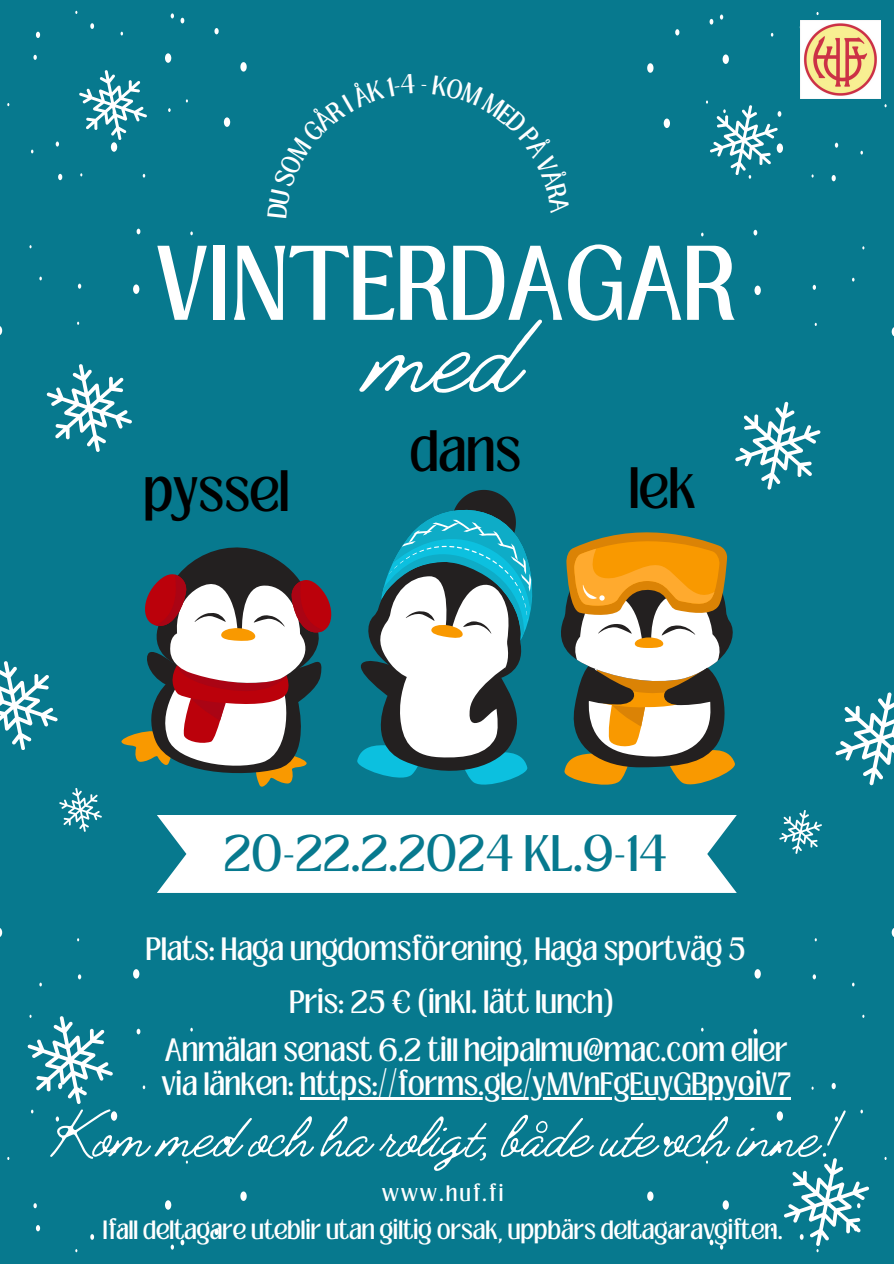
<style>
.page{position:relative;width:894px;height:1264px;background:#fff}
.page>*{position:absolute;margin:0;border:0;box-sizing:border-box;transform-origin:0 0}
.t1{font:300 129.75px "Jimmy Script";color:#fff}
.t2{font:81.15px "Loubag";color:#fff}
.t3{font:300 69.15px "Jimmy Script";color:#fff}
.t4{font:44.7px "Loubag";color:#000}
.t5{font:39.3px "Loubag";color:#07798e}
.t6{font:24.75px/47.8px "Loubag";color:#fff}
.t7{font:20.25px "Loubag";color:#fff}
.t8{font:17.1px "Loubag";letter-spacing:.15em;color:#fff}
</style>
<div class="page">
<div style="left:0;top:0;width:893px;height:1263px;background:#07798e"></div>
<svg style="left:561px;top:532px;width:174px;height:253px"></svg>
<svg style="left:121px;top:547px;width:211px;height:240px"></svg>
<svg style="left:357px;top:490px;width:175px;height:295px"></svg>
<div style="left:754px;top:285px;width:6px;height:10px;background:#fff;border-radius:50%"></div>
<svg style="left:831px;top:175px;width:4px;height:6px"></svg>
<svg style="left:812px;top:285px;width:3px;height:5px"></svg>
<svg style="left:753px;top:230px;width:4px;height:5px"></svg>
<svg style="left:719px;top:15px;width:4px;height:5px"></svg>
<svg style="left:675px;top:29px;width:4px;height:6px"></svg>
<svg style="left:647px;top:63px;width:6px;height:10px"></svg>
<div style="left:776px;top:143px;width:6px;height:10px;background:#fff;border-radius:50%"></div>
<svg style="left:663px;top:118px;width:6px;height:10px"></svg>
<svg style="left:834px;top:143px;width:4px;height:5px"></svg>
<div style="left:722px;top:54px;width:6px;height:10px;background:#fff;border-radius:50%"></div>
<svg style="left:709px;top:19px;width:4px;height:6px"></svg>
<div style="left:133px;top:284px;width:6px;height:10px;background:#fff;border-radius:50%"></div>
<svg style="left:0;top:326px;width:2px;height:9px"></svg>
<svg style="left:58px;top:174px;width:4px;height:6px"></svg>
<svg style="left:78px;top:284px;width:3px;height:5px"></svg>
<svg style="left:136px;top:229px;width:4px;height:5px"></svg>
<svg style="left:171px;top:13px;width:3px;height:5px"></svg>
<svg style="left:214px;top:28px;width:5px;height:6px"></svg>
<svg style="left:240px;top:62px;width:7px;height:10px"></svg>
<svg style="left:33px;top:55px;width:4px;height:5px"></svg>
<svg style="left:90px;top:23px;width:4px;height:6px"></svg>
<div style="left:111px;top:142px;width:6px;height:10px;background:#fff;border-radius:50%"></div>
<div style="left:224px;top:117px;width:6px;height:10px;background:#fff;border-radius:50%"></div>
<svg style="left:168px;top:108px;width:3px;height:4px"></svg>
<svg style="left:36px;top:32px;width:4px;height:6px"></svg>
<svg style="left:56px;top:141px;width:3px;height:6px"></svg>
<div style="left:165px;top:53px;width:6px;height:10px;background:#fff;border-radius:50%"></div>
<svg style="left:180px;top:18px;width:4px;height:5px"></svg>
<div style="left:133px;top:969px;width:6px;height:9px;background:#fff;border-radius:50%"></div>
<svg style="left:0;top:928px;width:2px;height:9px"></svg>
<svg style="left:78px;top:974px;width:3px;height:5px"></svg>
<svg style="left:136px;top:1028px;width:4px;height:6px"></svg>
<svg style="left:171px;top:1244px;width:3px;height:5px"></svg>
<svg style="left:214px;top:1228px;width:5px;height:6px"></svg>
<svg style="left:240px;top:1191px;width:7px;height:9px"></svg>
<svg style="left:33px;top:1203px;width:4px;height:5px"></svg>
<svg style="left:90px;top:1234px;width:4px;height:5px"></svg>
<div style="left:111px;top:1111px;width:6px;height:9px;background:#fff;border-radius:50%"></div>
<div style="left:224px;top:1136px;width:6px;height:9px;background:#fff;border-radius:50%"></div>
<svg style="left:36px;top:1225px;width:4px;height:6px"></svg>
<svg style="left:56px;top:1116px;width:3px;height:5px"></svg>
<svg style="left:112px;top:1147px;width:4px;height:6px"></svg>
<div style="left:165px;top:1200px;width:6px;height:9px;background:#fff;border-radius:50%"></div>
<svg style="left:180px;top:1239px;width:4px;height:6px"></svg>
<div style="left:754px;top:969px;width:6px;height:9px;background:#fff;border-radius:50%"></div>
<svg style="left:831px;top:1082px;width:4px;height:7px"></svg>
<svg style="left:812px;top:974px;width:3px;height:5px"></svg>
<svg style="left:753px;top:1028px;width:4px;height:6px"></svg>
<svg style="left:719px;top:1244px;width:4px;height:5px"></svg>
<svg style="left:675px;top:1228px;width:4px;height:6px"></svg>
<svg style="left:647px;top:1191px;width:6px;height:9px"></svg>
<div style="left:776px;top:1111px;width:6px;height:9px;background:#fff;border-radius:50%"></div>
<div style="left:663px;top:1136px;width:6px;height:9px;background:#fff;border-radius:50%"></div>
<svg style="left:834px;top:1116px;width:4px;height:5px"></svg>
<div style="left:722px;top:1200px;width:6px;height:9px;background:#fff;border-radius:50%"></div>
<svg style="left:709px;top:1239px;width:4px;height:6px"></svg>
<svg style="left:47px;top:364px;width:85px;height:88px"></svg>
<svg style="left:79px;top:70px;width:68px;height:70px"></svg>
<svg style="left:706px;top:100px;width:75px;height:79px"></svg>
<svg style="left:735px;top:401px;width:85px;height:88px"></svg>
<svg style="left:0;top:661px;width:58px;height:89px"></svg>
<svg style="left:59px;top:788px;width:43px;height:43px"></svg>
<svg style="left:27px;top:1014px;width:86px;height:89px"></svg>
<svg style="left:835px;top:692px;width:58px;height:93px"></svg>
<svg style="left:779px;top:810px;width:42px;height:43px"></svg>
<svg style="left:770px;top:1147px;width:99px;height:105px"></svg>
<div style="left:157px;top:815px;width:579px;height:78px;background:#fff"></div>
<hr style="left:300px;top:1097px;width:490px;height:2px;background:#fff">
<img style="left:800px;top:21px;width:80px;height:78px">
<p class="t2" style="left:157px;top:218px;width:580px">VINTERDAGAR</p>
<p class="t1" style="left:369px;top:271px;width:153px">med</p>
<h3 class="t4" style="left:410px;top:415px;width:112px">dans</h3>
<h3 class="t4" style="left:144px;top:455px;width:147px">pyssel</h3>
<h3 class="t4" style="left:629px;top:452px;width:68px">lek</h3>
<h3 class="t5" style="left:223px;top:821px;width:445px">20-22.2.2024 KL.9-14</h3>
<p class="t6" style="left:145px;top:925px;width:601px">Plats: Haga ungdomsförening, Haga sportväg 5</p>
<p class="t6" style="left:164px;top:978px;width:624px;text-indent:125px">Pris: 25 € (inkl. lätt lunch)<br>Anmälan senast 6.2 till heipalmu@mac.com eller</p>
<p class="t6" style="left:161px;top:1060px;width:630px">via länken: https://forms.gle/yMVnFgEuyGBpyoiV7</p>
<p class="t3" style="left:58px;top:1092px;width:778px">Kom medochharoligt,bådeute ochinne!</p>
<p class="t8" style="left:382px;top:1179px;width:123px">www.huf.fi</p>
<p class="t7" style="left:102px;top:1213px;width:681px">Ifall deltagare uteblir utan giltig orsak, uppbärs deltagaravgiften.</p>
</div>
